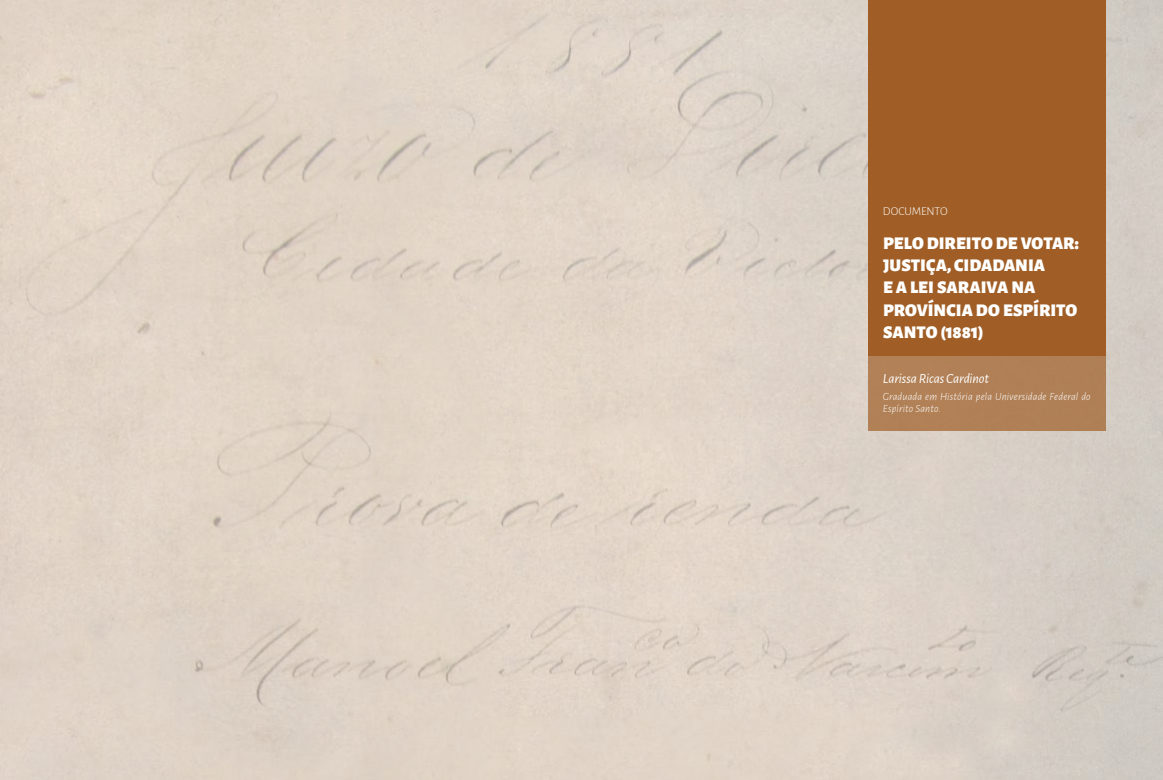
<style>
.page{position:relative;width:1163px;height:780px;background:#fff}
.page>*{position:absolute;margin:0;border:0;box-sizing:border-box;transform-origin:0 0}
.t1{font:900 18px/22px "Alegreya Sans";color:#fff}
.t2{font:italic 14px "Alegreya Sans";letter-spacing:-.005em;color:#fff}
.t3{font:300 12px "Alegreya Sans";letter-spacing:-.01em;color:#fff}
.t4{font:italic 300 11px/12px "Alegreya Sans";letter-spacing:.015em;color:#fff}
</style>
<div class="page">
<img style="left:0;top:0;width:1162px;height:780px">
<div style="left:868px;top:0;width:238px;height:356px;background:#a05e26"></div>
<div style="left:868px;top:356px;width:238px;height:75px;background:#b08056"></div>
<p class="t3" style="left:882px;top:203px;width:66px">DOCUMENTO</p>
<p class="t1" style="left:882px;top:231px;width:197px">PELO DIREITO DE VOTAR:<br>JUSTIÇA, CIDADANIA<br>E A LEI SARAIVA NA<br>PROVÍNCIA DO ESPÍRITO<br>SANTO (1881)</p>
<p class="t2" style="left:882px;top:369px;width:108px">Larissa Ricas Cardinot</p>
<p class="t4" style="left:882px;top:390px;width:209px">Graduada em História pela Universidade Federal do<br>Espírito Santo.</p>
</div>
